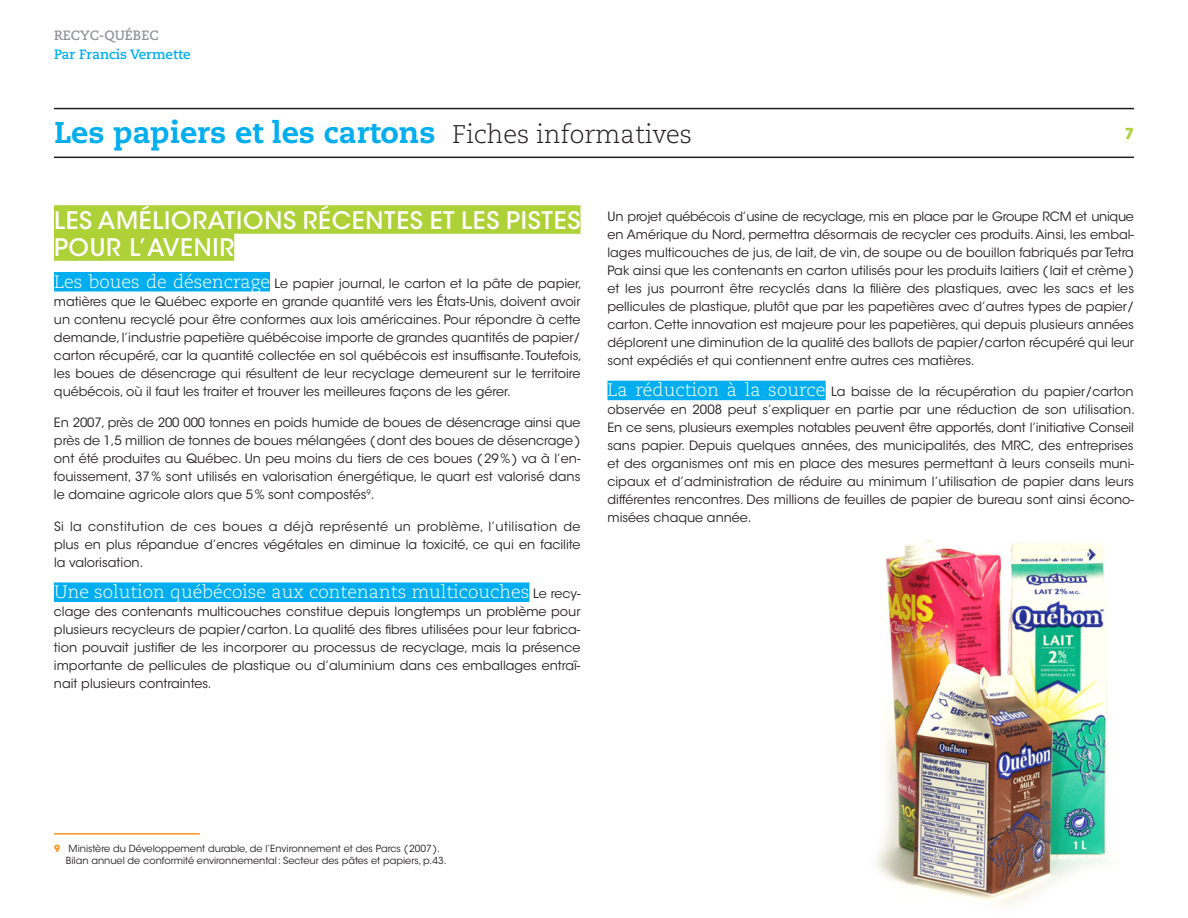
<style>
.page{position:relative;width:1188px;height:918px;background:#fff}
.page>*{position:absolute;margin:0;border:0;box-sizing:border-box;transform-origin:0 0}
.t1{font:800 30px "Caecilia LT Std";color:#00aeef}
.t2{font:500 24px/27px "ITC Avant Garde Std";letter-spacing:.03em;color:#fff}
.t3{font:300 18px "Caecilia LT Std";color:#fff}
.t4{font:700 15px "Avant Garde";color:#add136}
.t5{font:700 13.5px "Caecilia LT Std";color:#00aeef}
.t6{font:700 13.5px "Caecilia LT Std";color:#939598}
.t7{font:12.75px/18px "ITC Avant Garde Std";color:#231f20;text-align:justify}
.t8{font:9.75px/11.7px "ITC Avant Garde Std";color:#231f20}
.s1{font-weight:300;font-size:25.5px;color:#231f20}
.s2{font-family:"Caecilia LT Std";font-weight:300;font-size:18px;color:#fff}
.s3{font-family:"ITC Avant Garde Std";font-weight:400;font-size:12.75px;color:#231f20}
.s4{font-weight:700;color:#f8951d}
</style>
<div class="page">
<hr style="left:54px;top:108px;width:1080px;height:1px;background:#231f20">
<hr style="left:54px;top:157px;width:1080px;height:1px;background:#231f20">
<img style="left:876px;top:540px;width:232px;height:366px">
<div style="left:54px;top:205px;width:526px;height:29px;background:#add136"></div>
<div style="left:54px;top:232px;width:180px;height:29px;background:#add136"></div>
<div style="left:54px;top:272px;width:216px;height:20px;background:#00aeef"></div>
<div style="left:54px;top:583px;width:475px;height:19px;background:#00aeef"></div>
<hr style="left:54px;top:833px;width:146px;height:2px;background:#f8951d">
<div style="left:608px;top:381px;width:218px;height:19px;background:#00aeef"></div>
<p class="t6" style="left:54px;top:28px;width:106px">RECYC-QUÉBEC</p>
<p class="t5" style="left:54px;top:46px;width:138px">Par Francis Vermette</p>
<h1 class="t1" style="left:54px;top:114px;width:640px">Les papiers et les cartons <span class="s1">Fiches informatives</span></h1>
<p class="t4" style="left:1125px;top:124px;width:11px">7</p>
<h2 class="t2" style="left:54px;top:207px;width:528px">LES AMÉLIORATIONS RÉCENTES ET LES PISTES<br>POUR L’AVENIR</h2>
<p class="t7" style="left:54px;top:274px;width:529px"><span class="s2">Les boues de désencrage</span> Le papier journal, le carton et la pâte de papier, matières que le Québec exporte en grande quantité vers les États-Unis, doivent avoir un contenu recyclé pour être conformes aux lois américaines. Pour répondre à cette demande, l’industrie papetière québécoise importe de grandes quantités de papier/ carton récupéré, car la quantité collectée en sol québécois est insuffisante. Toutefois, les boues de désencrage qui résultent de leur recyclage demeurent sur le territoire québécois, où il faut les traiter et trouver les meilleures façons de les gérer.</p>
<p class="t7" style="left:54px;top:414px;width:528px">En 2007, près de 200 000 tonnes en poids humide de boues de désencrage ainsi que près de 1,5 million de tonnes de boues mélangées (dont des boues de désencrage) ont été produites au Québec. Un peu moins du tiers de ces boues (29%) va à l’en&shy;fouissement, 37% sont utilisés en valorisation énergétique, le quart est valorisé dans le domaine agricole alors que 5% sont compostés<sup>9</sup>.</p>
<p class="t7" style="left:54px;top:517px;width:528px">Si la constitution de ces boues a déjà représenté un problème, l’utilisation de plus en plus répandue d’encres végétales en diminue la toxicité, ce qui en facilite la valorisation.</p>
<h3 class="t3" style="left:54px;top:582px;width:528px">Une solution québécoise aux contenants multicouches <span class="s3">Le recy-</span></h3>
<p class="t7" style="left:54px;top:603px;width:528px">clage des contenants multicouches constitue depuis longtemps un problème pour plusieurs recycleurs de papier/carton. La qualité des fibres utilisées pour leur fabrica&shy;tion pouvait justifier de les incorporer au processus de recyclage, mais la présence importante de pellicules de plastique ou d’aluminium dans ces emballages entraî&shy;nait plusieurs contraintes.</p>
<p class="t7" style="left:608px;top:207px;width:528px">Un projet québécois d’usine de recyclage, mis en place par le Groupe RCM et unique en Amérique du Nord, permettra désormais de recycler ces produits. Ainsi, les embal&shy;lages multicouches de jus, de lait, de vin, de soupe ou de bouillon fabriqués par Tetra Pak ainsi que les contenants en carton utilisés pour les produits laitiers ( lait et crème) et les jus pourront être recyclés dans la filière des plastiques, avec les sacs et les pellicules de plastique, plutôt que par les papetières avec d’autres types de papier/ carton. Cette innovation est majeure pour les papetières, qui depuis plusieurs années déplorent une diminution de la qualité des ballots de papier/carton récupéré qui leur sont expédiés et qui contiennent entre autres ces matières.</p>
<p class="t7" style="left:608px;top:383px;width:529px"><span class="s2">La réduction à la source</span> La baisse de la récupération du papier/carton observée en 2008 peut s’expliquer en partie par une réduction de son utilisation.<br>En ce sens, plusieurs exemples notables peuvent être apportés, dont l’initiative Conseil sans papier. Depuis quelques années, des municipalités, des MRC, des entreprises et des organismes ont mis en place des mesures permettant à leurs conseils muni&shy;cipaux et d’administration de réduire au minimum l’utilisation de papier dans leurs différentes rencontres. Des millions de feuilles de papier de bureau sont ainsi écono&shy;misées chaque année.</p>
<p class="t8" style="left:66px;top:843px;width:382px;text-indent:-12px"><span class="s4">9</span> Ministère du Développement durable, de l’Environnement et des Parcs (2007).<br>Bilan annuel de conformité environnemental: Secteur des pâtes et papiers, p.43.</p>
</div>
